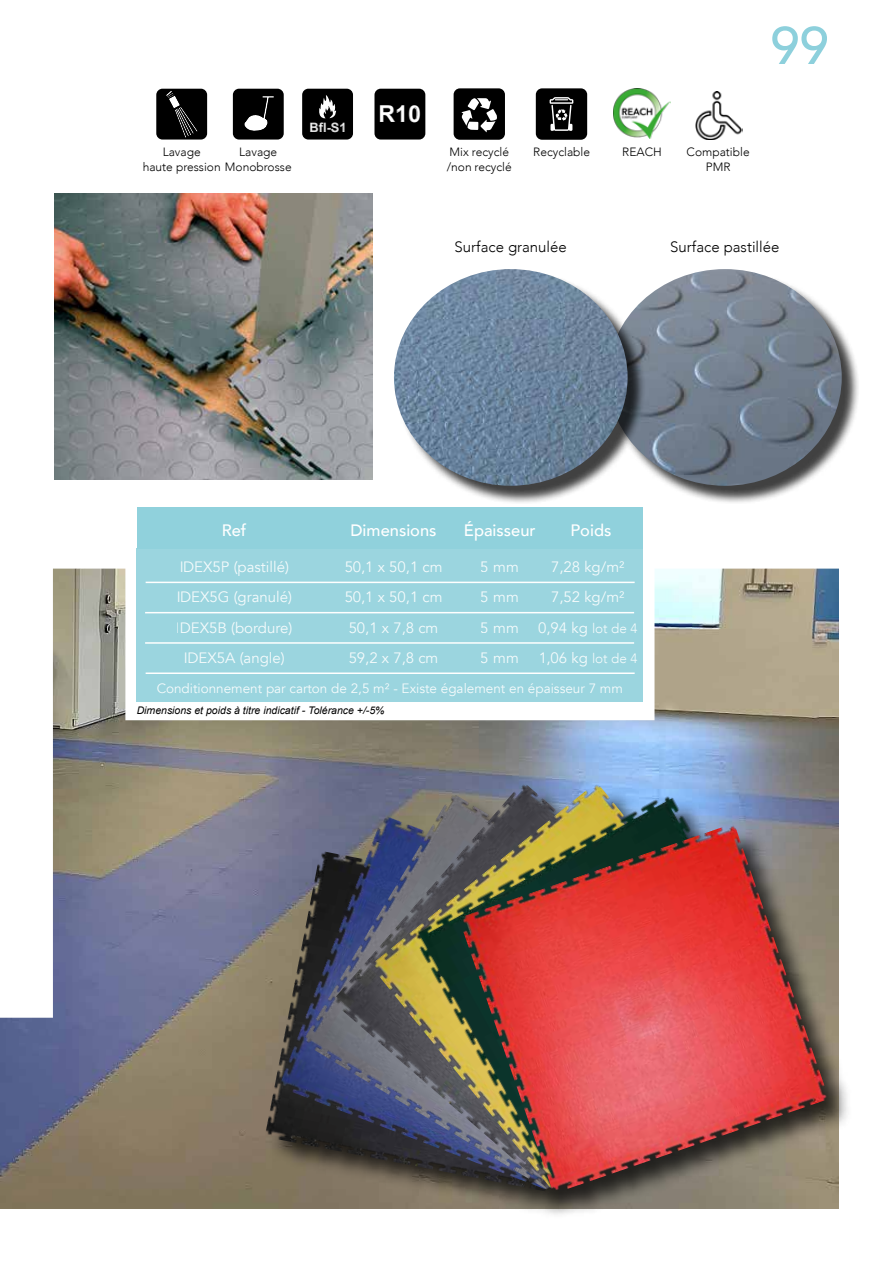
<style>
.page{position:relative;width:893px;height:1263px;background:#fff}
.page>*{position:absolute;margin:0;border:0;box-sizing:border-box;transform-origin:0 0}
.t1{font:500 52.5px "Avenir";color:#8dd0dc}
.t2{font:700 23.25px "Arial";color:#fff}
.t3{font:500 16.5px "Avenir";color:#fff}
.t4{font:15px "Avenir";color:#fff}
.t5{font:300 15px "Avenir";color:#000}
.t6{font:13.5px "Avenir";color:#fff}
.t7{font:700 12.9px "Arial";color:#fff}
.t8{font:300 12px/14.4px "Avenir";color:#000}
.t9{font:italic 10.5px "Arial";color:#000}
.s1{font-weight:300;font-size:13.5px}
</style>
<div class="page">
<img style="left:0;top:569px;width:839px;height:640px">
<img style="left:54px;top:193px;width:318px;height:287px">
<div style="left:611px;top:271px;width:249px;height:233px;background:#000;opacity:.75"></div>
<img style="left:646px;top:269px;width:196px;height:217px">
<div style="left:397px;top:271px;width:249px;height:233px;background:#000;opacity:.75"></div>
<img style="left:394px;top:269px;width:234px;height:217px">
<div style="left:156px;top:89px;width:51px;height:51px;background:#000;border-radius:6px"></div>
<svg style="left:166px;top:91px;width:31px;height:47px"></svg>
<div style="left:233px;top:89px;width:51px;height:51px;background:#000;border-radius:6px"></div>
<svg style="left:244px;top:96px;width:30px;height:35px"></svg>
<div style="left:302px;top:89px;width:51px;height:51px;background:#000;border-radius:6px"></div>
<svg style="left:319px;top:95px;width:17px;height:24px"></svg>
<div style="left:374px;top:89px;width:51px;height:51px;background:#000;border-radius:6px"></div>
<div style="left:137px;top:549px;width:506px;height:153px;background:#9bd5df"></div>
<div style="left:137px;top:507px;width:194px;height:42px;background:#90d1dc"></div>
<div style="left:330px;top:507px;width:127px;height:42px;background:#90d1dc"></div>
<div style="left:457px;top:507px;width:85px;height:42px;background:#90d1dc"></div>
<div style="left:539px;top:507px;width:103px;height:42px;background:#90d1dc"></div>
<hr style="left:146px;top:582px;width:489px;height:1px;background:#fff">
<hr style="left:145px;top:612px;width:489px;height:1px;background:#fff">
<hr style="left:145px;top:642px;width:489px;height:2px;background:#fff">
<hr style="left:146px;top:672px;width:489px;height:2px;background:#fff">
<div style="left:536px;top:89px;width:51px;height:51px;background:#000;border-radius:6px"></div>
<svg style="left:550px;top:97px;width:23px;height:34px"></svg>
<div style="left:454px;top:89px;width:51px;height:51px;background:#000;border-radius:6px"></div>
<svg style="left:461px;top:98px;width:36px;height:34px"></svg>
<img style="left:613px;top:89px;width:58px;height:50px">
<img style="left:695px;top:91px;width:47px;height:49px">
<div style="left:268px;top:787px;width:585px;height:432px;background:#000;opacity:.75"></div>
<img style="left:265px;top:851px;width:37px;height:341px">
<img style="left:279px;top:815px;width:23px;height:376px">
<img style="left:302px;top:793px;width:30px;height:399px">
<img style="left:332px;top:781px;width:411px;height:411px">
<img style="left:370px;top:782px;width:410px;height:410px">
<img style="left:404px;top:785px;width:414px;height:414px">
<img style="left:459px;top:823px;width:370px;height:371px">
<p class="t8" style="left:143px;top:145px;width:150px;text-indent:20px">Lavage<br>haute pression Monobrosse</p>
<p class="t8" style="left:239px;top:145px;width:40px">Lavage</p>
<p class="t7" style="left:309px;top:119px;width:39px">Bfl-S1</p>
<h2 class="t2" style="left:378px;top:98px;width:44px">R10</h2>
<p class="t8" style="left:449px;top:145px;width:61px">Mix recyclé</p>
<p class="t8" style="left:533px;top:145px;width:58px">Recyclable</p>
<p class="t8" style="left:447px;top:159px;width:66px">/non recyclé</p>
<h1 class="t1" style="left:770px;top:0;width:60px">99</h1>
<p class="t8" style="left:622px;top:145px;width:41px">REACH</p>
<p class="t8" style="left:687px;top:145px;width:65px;text-align:center">Compatible<br>PMR</p>
<p class="t5" style="left:455px;top:237px;width:114px">Surface granulée</p>
<p class="t5" style="left:670px;top:237px;width:111px">Surface pastillée</p>
<p class="t3" style="left:222px;top:516px;width:26px">Ref</p>
<p class="t3" style="left:350px;top:516px;width:88px">Dimensions</p>
<p class="t3" style="left:464px;top:516px;width:73px">Épaisseur</p>
<p class="t3" style="left:570px;top:516px;width:42px">Poids</p>
<p class="t4" style="left:179px;top:557px;width:111px">IDEX5P (pastillé)</p>
<p class="t4" style="left:344px;top:557px;width:100px">50,1 x 50,1 cm</p>
<p class="t4" style="left:481px;top:557px;width:40px">5 mm</p>
<p class="t4" style="left:551px;top:557px;width:75px">7,28 kg/m²</p>
<p class="t4" style="left:176px;top:588px;width:117px">IDEX5G (granulé)</p>
<p class="t4" style="left:344px;top:588px;width:100px">50,1 x 50,1 cm</p>
<p class="t4" style="left:481px;top:588px;width:40px">5 mm</p>
<p class="t4" style="left:551px;top:588px;width:75px">7,52 kg/m²</p>
<p class="t4" style="left:176px;top:619px;width:118px">IDEX5B (bordure)</p>
<p class="t4" style="left:349px;top:619px;width:91px">50,1 x 7,8 cm</p>
<p class="t4" style="left:481px;top:619px;width:40px">5 mm</p>
<p class="t4" style="left:538px;top:619px;width:101px">0,94 kg <span class="s1">lot de 4</span></p>
<p class="t4" style="left:183px;top:649px;width:103px">IDEX5A (angle)</p>
<p class="t4" style="left:349px;top:649px;width:91px">59,2 x 7,8 cm</p>
<p class="t4" style="left:481px;top:649px;width:40px">5 mm</p>
<p class="t4" style="left:538px;top:649px;width:101px">1,06 kg <span class="s1">lot de 4</span></p>
<p class="t6" style="left:156px;top:681px;width:468px">Conditionnement par carton de 2,5 m² - Existe également en épaisseur 7 mm</p>
<p class="t9" style="left:137px;top:703px;width:249px">Dimensions et poids à titre indicatif - Tolérance +/-5%</p>
</div>
